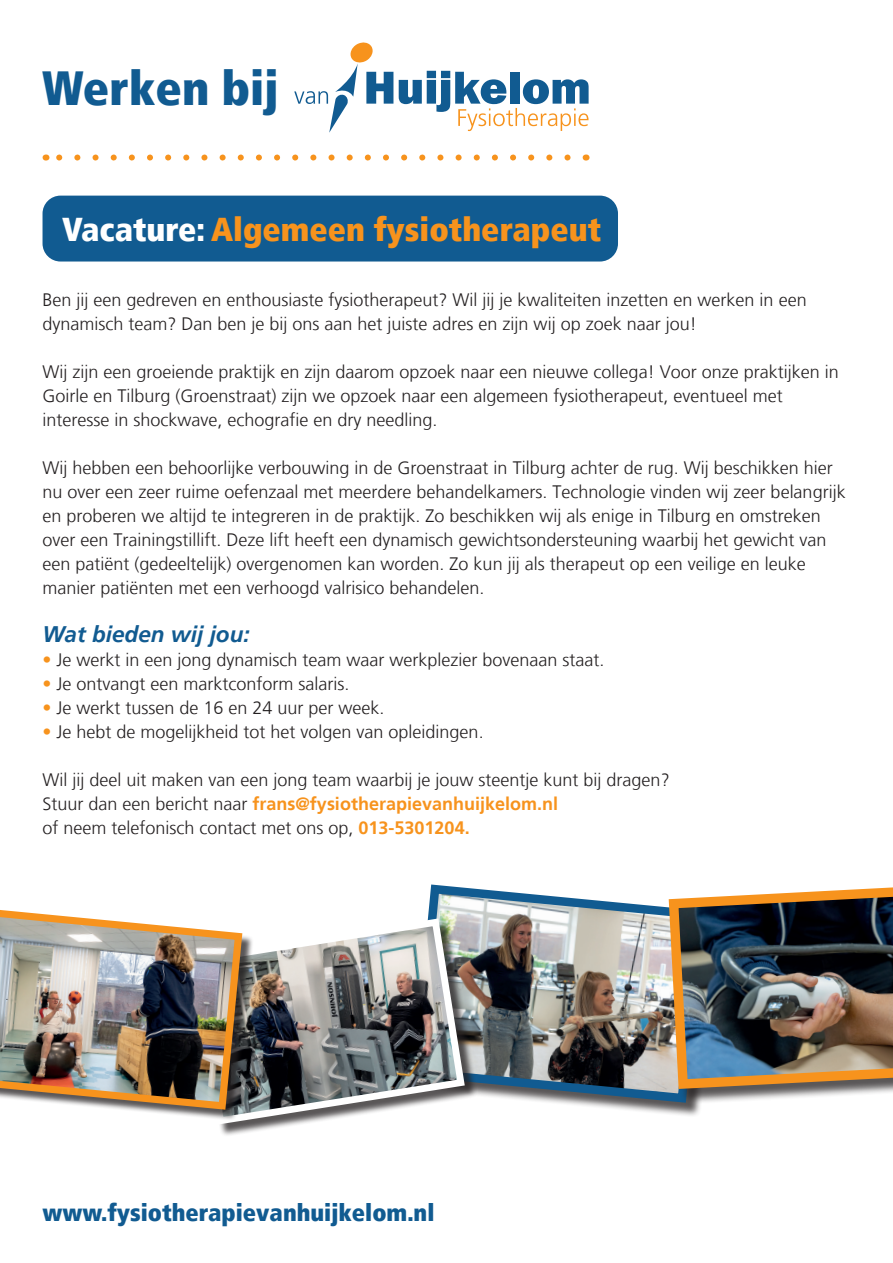
<style>
.page{position:relative;width:893px;height:1263px;background:#fff}
.page>*{position:absolute;margin:0;border:0;box-sizing:border-box;transform-origin:0 0}
.t1{font:900 condensed 47.85px "Frutiger LT";color:#115b91}
.t2{font:900 condensed 33px "Frutiger LT";color:#f7931d}
.t3{font:900 condensed 24px "Frutiger LT";color:#115b91}
.t4{font:italic 700 22.5px "Frutiger LT";color:#115b91}
.t5{font:300 18px/24px "Frutiger LT";color:#231f20}
.s1{color:#fff}
.s2{color:#f7931d}
.s3{font-weight:700;color:#f7931d}
</style>
<div class="page">
<div style="left:415px;top:887px;width:304px;height:231px;background:#231f20;opacity:.75"></div>
<img style="left:415px;top:884px;width:294px;height:223px">
<div style="left:194px;top:921px;width:283px;height:216px;background:#231f20;opacity:.75"></div>
<img style="left:194px;top:914px;width:275px;height:214px">
<svg style="left:399px;top:71px;width:190px;height:60px"></svg>
<svg style="left:294px;top:43px;width:99px;height:90px"></svg>
<svg style="left:56px;top:155px;width:512px;height:6px"></svg>
<div style="left:43px;top:196px;width:575px;height:65px;background:#115b91;border-radius:18px"></div>
<div style="left:671px;top:886px;width:222px;height:219px;background:#231f20;opacity:.75"></div>
<img style="left:664px;top:884px;width:229px;height:210px">
<div style="left:0;top:909px;width:254px;height:212px;background:#231f20;opacity:.75"></div>
<img style="left:0;top:909px;width:246px;height:204px">
<h1 class="t1" style="left:42px;top:59px;width:238px">Werken bij</h1>
<h2 class="t2" style="left:62px;top:209px;width:540px"><span class="s1">Vacature:</span> Algemeen fysiotherapeut</h2>
<p class="t5" style="left:43px;top:288px;width:766px">Ben jij een gedreven en enthousiaste fysiotherapeut? Wil jij je kwaliteiten inzetten en werken in een dynamisch team? Dan ben je bij ons aan het juiste adres en zijn wij op zoek naar jou!</p>
<p class="t5" style="left:43px;top:360px;width:798px">Wij zijn een groeiende praktijk en zijn daarom opzoek naar een nieuwe collega! Voor onze praktijken in<br>Goirle en Tilburg (Groenstraat) zijn we opzoek naar een algemeen fysiotherapeut, eventueel met interesse in shockwave, echografie en dry needling.</p>
<p class="t5" style="left:43px;top:456px;width:805px">Wij hebben een behoorlijke verbouwing in de Groenstraat in Tilburg achter de rug. Wij beschikken hier nu over een zeer ruime oefenzaal met meerdere behandelkamers. Technologie vinden wij zeer belangrijk en proberen we altijd te integreren in de praktijk. Zo beschikken wij als enige in Tilburg en omstreken over een Trainingstillift. Deze lift heeft een dynamisch gewichtsondersteuning waarbij het gewicht van een patiënt (gedeeltelijk) overgenomen kan worden. Zo kun jij als therapeut op een veilige en leuke manier patiënten met een verhoogd valrisico behandelen.</p>
<p class="t4" style="left:43px;top:621px;width:209px">Wat bieden wij jou:</p>
<p class="t5" style="left:43px;top:648px;width:564px"><span class="s2">•</span> Je werkt in een jong dynamisch team waar werkplezier bovenaan staat.</p>
<p class="t5" style="left:43px;top:672px;width:309px"><span class="s2">•</span> Je ontvangt een marktconform salaris.</p>
<p class="t5" style="left:43px;top:696px;width:344px"><span class="s2">•</span> Je werkt tussen de 16 en 24 uur per week.</p>
<p class="t5" style="left:43px;top:720px;width:443px"><span class="s2">•</span> Je hebt de mogelijkheid tot het volgen van opleidingen.</p>
<p class="t5" style="left:43px;top:768px;width:629px">Wil jij deel uit maken van een jong team waarbij je jouw steentje kunt bij dragen?<br>Stuur dan een bericht naar <span class="s3">frans@fysiotherapievanhuijkelom.nl<br></span>of neem telefonisch contact met ons op, <span class="s3">013-5301204.</span></p>
<h3 class="t3" style="left:43px;top:1197px;width:393px">www.fysiotherapievanhuijkelom.nl</h3>
</div>
